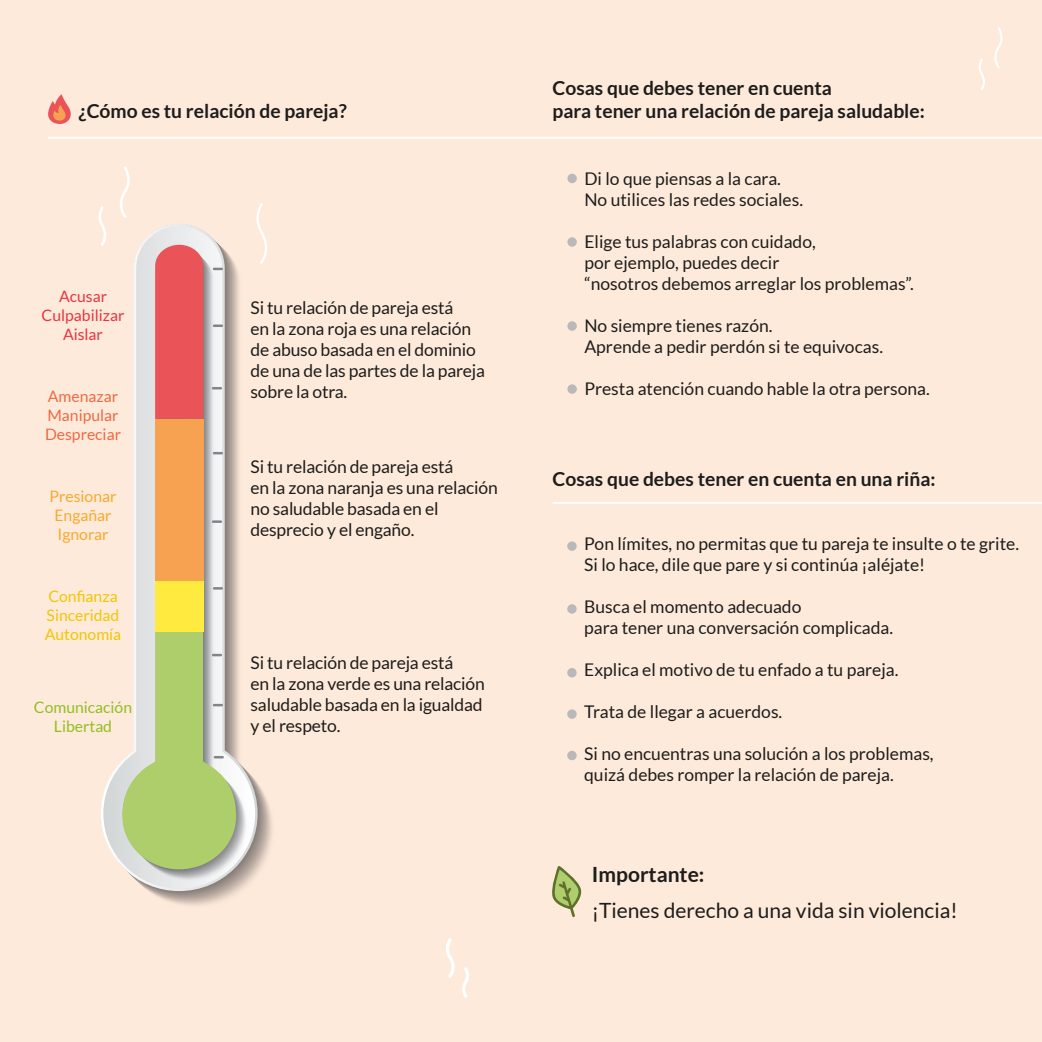
<style>
.page{position:relative;width:1042px;height:1042px;background:#feeadb}
.page>*{position:absolute;margin:0;border:0;box-sizing:border-box;transform-origin:0 0}
.t1{font:21px "Lato";color:#1d1d1b}
.t2{font:700 21px "Lato";color:#1d1d1b}
.t3{font:700 19.25px/23.1px "Lato";color:#1d1d1b}
.t4{font:17.5px/21px "Lato";color:#1d1d1b}
.t5{font:15.75px/18.9px "Lato";color:#f1c600}
.t6{font:15.75px/18.9px "Lato";color:#ed6942}
.t7{font:15.75px/18.9px "Lato";color:#e73540;text-align:center}
.t8{font:15.75px/18.9px "Lato";color:#f8a92b;text-align:center}
.t9{font:15.75px/18.9px "Lato";color:#90bf21;text-align:center}
</style>
<div class="page">
<svg style="left:101px;top:224px;width:157px;height:667px"></svg>
<svg style="left:103px;top:226px;width:152px;height:662px"></svg>
<svg style="left:123px;top:245px;width:113px;height:387px"></svg>
<svg style="left:212px;top:387px;width:10px;height:2px"></svg>
<svg style="left:212px;top:520px;width:10px;height:3px"></svg>
<svg style="left:213px;top:268px;width:10px;height:2px"></svg>
<svg style="left:213px;top:324px;width:10px;height:3px"></svg>
<svg style="left:213px;top:452px;width:10px;height:2px"></svg>
<svg style="left:213px;top:587px;width:10px;height:2px"></svg>
<svg style="left:122px;top:632px;width:114px;height:237px;background:#bfd195"></svg>
<div style="left:155px;top:580px;width:48px;height:52px;background:#ffea40"></div>
<div style="left:155px;top:419px;width:48px;height:161px;background:#f6a251"></div>
<svg style="left:155px;top:245px;width:48px;height:174px;background:#e9575b"></svg>
<hr style="left:48px;top:137px;width:994px;height:2px;background:#fff">
<hr style="left:552px;top:502px;width:490px;height:2px;background:#fff">
<div style="left:567px;top:174px;width:10px;height:9px;background:#b9b9b9;border-radius:50%"></div>
<div style="left:567px;top:237px;width:10px;height:10px;background:#b9b9b9;border-radius:50%"></div>
<div style="left:567px;top:321px;width:10px;height:10px;background:#b9b9b9;border-radius:50%"></div>
<div style="left:567px;top:384px;width:10px;height:10px;background:#b9b9b9;border-radius:50%"></div>
<div style="left:567px;top:541px;width:10px;height:10px;background:#b9b9b9;border-radius:50%"></div>
<div style="left:567px;top:604px;width:10px;height:9px;background:#b9b9b9;border-radius:50%"></div>
<div style="left:567px;top:668px;width:10px;height:9px;background:#b9b9b9;border-radius:50%"></div>
<div style="left:567px;top:709px;width:10px;height:10px;background:#b9b9b9;border-radius:50%"></div>
<div style="left:567px;top:751px;width:10px;height:9px;background:#b9b9b9;border-radius:50%"></div>
<svg style="left:552px;top:866px;width:30px;height:51px"></svg>
<svg style="left:48px;top:94px;width:23px;height:30px"></svg>
<svg style="left:256px;top:203px;width:11px;height:63px"></svg>
<svg style="left:98px;top:206px;width:12px;height:42px"></svg>
<svg style="left:120px;top:167px;width:10px;height:51px"></svg>
<svg style="left:446px;top:938px;width:23px;height:60px"></svg>
<svg style="left:979px;top:27px;width:23px;height:63px"></svg>
<p class="t3" style="left:79px;top:99px;width:270px">¿Cómo es tu relación de pareja?</p>
<p class="t7" style="left:42px;top:287px;width:84px">Acusar<br>Culpabilizar<br>Aislar</p>
<p class="t6" style="left:45px;top:386px;width:77px">Amenazar<br>Manipular<br>Despreciar</p>
<p class="t8" style="left:50px;top:486px;width:68px">Presionar<br>Engañar<br>Ignorar</p>
<p class="t5" style="left:45px;top:586px;width:78px">Confianza<br>Sinceridad<br>Autonomía</p>
<p class="t9" style="left:34px;top:697px;width:100px">Comunicación<br>Libertad</p>
<p class="t4" style="left:251px;top:297px;width:236px">Si tu relación de pareja está<br>en la zona roja es una relación de abuso basada en el dominio de una de las partes de la pareja sobre la otra.</p>
<p class="t4" style="left:251px;top:456px;width:249px">Si tu relación de pareja está<br>en la zona naranja es una relación no saludable basada en el desprecio y el engaño.</p>
<p class="t4" style="left:251px;top:652px;width:236px">Si tu relación de pareja está<br>en la zona verde es una relación saludable basada en la igualdad y el respeto.</p>
<p class="t3" style="left:552px;top:76px;width:374px">Cosas que debes tener en cuenta<br>para tener una relación de pareja saludable:</p>
<p class="t4" style="left:584px;top:168px;width:220px">Di lo que piensas a la cara.<br>No utilices las redes sociales.</p>
<p class="t4" style="left:584px;top:231px;width:331px">Elige tus palabras con cuidado,<br>por ejemplo, puedes decir<br>“nosotros debemos arreglar los problemas”.</p>
<p class="t4" style="left:584px;top:315px;width:300px">No siempre tienes razón.<br>Aprende a pedir perdón si te equivocas.</p>
<p class="t4" style="left:584px;top:378px;width:347px">Presta atención cuando hable la otra persona.</p>
<p class="t3" style="left:552px;top:467px;width:384px">Cosas que debes tener en cuenta en una riña:</p>
<p class="t4" style="left:584px;top:533px;width:436px">Pon límites, no permitas que tu pareja te insulte o te grite.<br>Si lo hace, dile que pare y si continúa ¡aléjate!</p>
<p class="t4" style="left:584px;top:596px;width:310px">Busca el momento adecuado<br>para tener una conversación complicada.</p>
<p class="t4" style="left:584px;top:659px;width:316px">Explica el motivo de tu enfado a tu pareja.</p>
<p class="t4" style="left:584px;top:701px;width:200px">Trata de llegar a acuerdos.</p>
<p class="t4" style="left:584px;top:743px;width:351px">Si no encuentras una solución a los problemas, quizá debes romper la relación de pareja.</p>
<p class="t2" style="left:592px;top:863px;width:114px">Importante:</p>
<p class="t1" style="left:592px;top:899px;width:367px">¡Tienes derecho a una vida sin violencia!</p>
</div>
